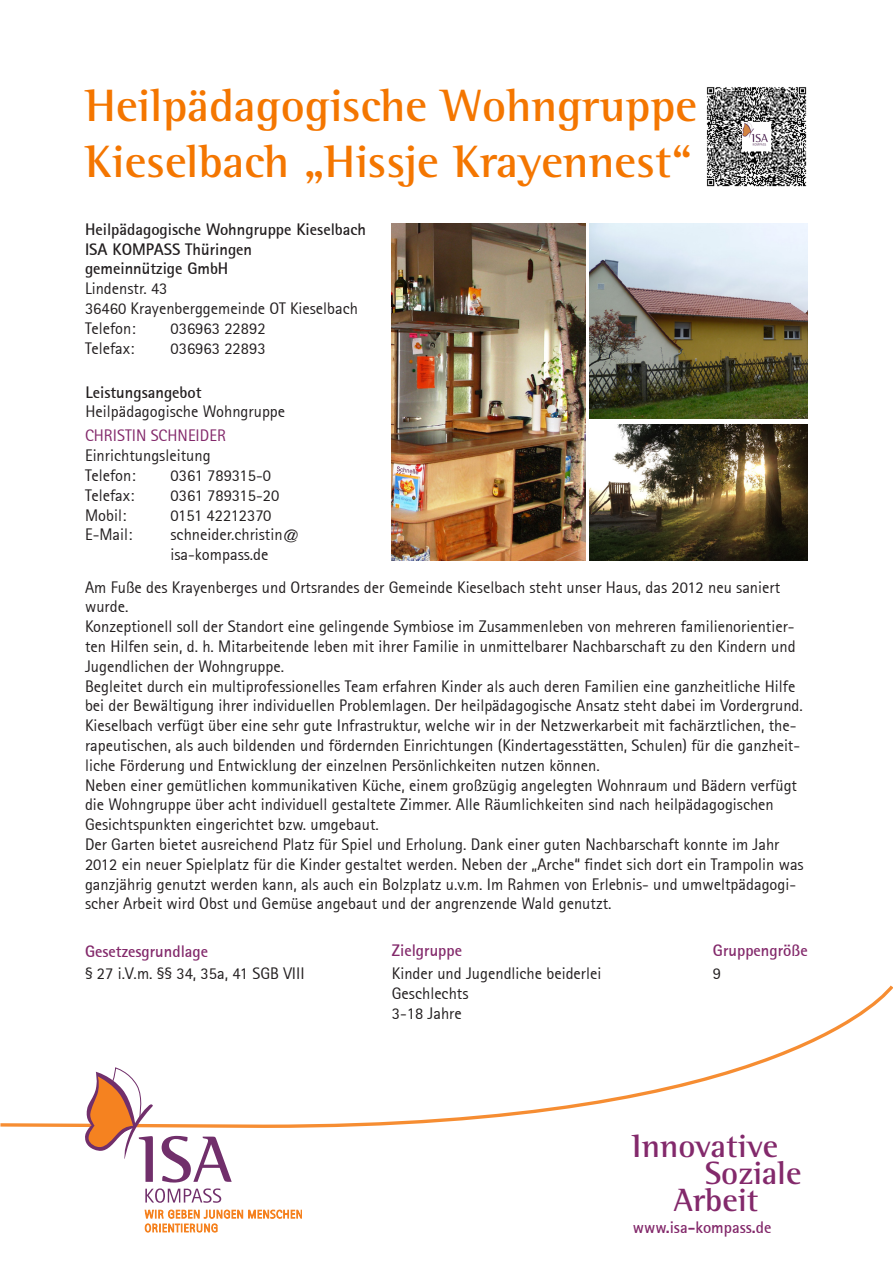
<style>
.page{position:relative;width:893px;height:1263px;background:#fff}
.page>*{position:absolute;margin:0;border:0;box-sizing:border-box;transform-origin:0 0}
.t1{font:700 46.5px/55.8px "Rotis Semi Serif Std";color:#f47600}
.t2{font:700 33px "Rotis Semi Serif Std";color:#83296b}
.t3{font:16.5px/19.8px "Rotis Sans Serif";color:#231f20}
.t4{font:700 16.5px/19.8px "Rotis Sans Serif";color:#231f20}
.t5{font:700 16.5px "Rotis Sans Serif";color:#83296b}
.t6{font:16.5px "Rotis Sans Serif";color:#83296b}
</style>
<div class="page">
<img style="left:706px;top:87px;width:101px;height:100px">
<svg style="left:0;top:985px;width:893px;height:143px"></svg>
<svg style="left:162px;top:1136px;width:70px;height:46px"></svg>
<svg style="left:85px;top:1068px;width:68px;height:114px"></svg>
<svg style="left:145px;top:1188px;width:76px;height:15px"></svg>
<svg style="left:145px;top:1210px;width:157px;height:22px"></svg>
<img style="left:392px;top:223px;width:194px;height:337px">
<img style="left:589px;top:223px;width:219px;height:195px">
<img style="left:589px;top:425px;width:219px;height:135px">
<h1 class="t1" style="left:85px;top:77px;width:613px">Heilpädagogische Wohngruppe<br>Kieselbach „Hissje Krayennest“</h1>
<p class="t4" style="left:85px;top:219px;width:283px">Heilpädagogische Wohngruppe Kieselbach<br>ISA KOMPASS Thüringen<br>gemeinnützige GmbH</p>
<p class="t3" style="left:85px;top:279px;width:275px">Lindenstr. 43<br>36460 Krayenberggemeinde OT Kieselbach<br>Telefon:</p>
<p class="t3" style="left:171px;top:318px;width:97px">036963 22892</p>
<p class="t3" style="left:85px;top:338px;width:51px">Telefax:</p>
<p class="t3" style="left:171px;top:338px;width:97px">036963 22893</p>
<p class="t4" style="left:85px;top:382px;width:118px">Leistungsangebot</p>
<p class="t3" style="left:85px;top:402px;width:201px">Heilpädagogische Wohngruppe</p>
<p class="t6" style="left:85px;top:426px;width:142px">CHRISTIN SCHNEIDER</p>
<p class="t3" style="left:85px;top:446px;width:127px">Einrichtungsleitung<br>Telefon:</p>
<p class="t3" style="left:171px;top:465px;width:102px">0361 789315-0</p>
<p class="t3" style="left:85px;top:485px;width:51px">Telefax:</p>
<p class="t3" style="left:171px;top:485px;width:110px">0361 789315-20</p>
<p class="t3" style="left:85px;top:505px;width:43px">Mobil:</p>
<p class="t3" style="left:171px;top:505px;width:102px">0151 42212370</p>
<p class="t3" style="left:85px;top:525px;width:49px">E-Mail:</p>
<p class="t3" style="left:171px;top:525px;width:130px">schneider.christin@ isa-kompass.de</p>
<p class="t3" style="left:85px;top:577px;width:720px">Am Fuße des Krayenberges und Ortsrandes der Gemeinde Kieselbach steht unser Haus, das 2012 neu saniert wurde.<br>Konzeptionell soll der Standort eine gelingende Symbiose im Zusammenleben von mehreren familienorientier&shy;ten Hilfen sein, d. h. Mitarbeitende leben mit ihrer Familie in unmittelbarer Nachbarschaft zu den Kindern und Jugendlichen der Wohngruppe.<br>Begleitet durch ein multiprofessionelles Team erfahren Kinder als auch deren Familien eine ganzheitliche Hilfe bei der Bewältigung ihrer individuellen Problemlagen. Der heilpädagogische Ansatz steht dabei im Vordergrund.<br>Kieselbach verfügt über eine sehr gute Infrastruktur, welche wir in der Netzwerkarbeit mit fachärztlichen, the&shy;rapeutischen, als auch bildenden und fördernden Einrichtungen (Kindertagesstätten, Schulen) für die ganzheit&shy;liche Förderung und Entwicklung der einzelnen Persönlichkeiten nutzen können.<br>Neben einer gemütlichen kommunikativen Küche, einem großzügig angelegten Wohnraum und Bädern verfügt die Wohngruppe über acht individuell gestaltete Zimmer. Alle Räumlichkeiten sind nach heilpädagogischen Gesichtspunkten eingerichtet bzw. umgebaut.<br>Der Garten bietet ausreichend Platz für Spiel und Erholung. Dank einer guten Nachbarschaft konnte im Jahr 2012 ein neuer Spielplatz für die Kinder gestaltet werden. Neben der „Arche“ findet sich dort ein Trampolin was ganzjährig genutzt werden kann, als auch ein Bolzplatz u.v.m. Im Rahmen von Erlebnis- und umweltpädagogi&shy;scher Arbeit wird Obst und Gemüse angebaut und der angrenzende Wald genutzt.</p>
<p class="t5" style="left:85px;top:941px;width:125px">Gesetzesgrundlage</p>
<p class="t3" style="left:85px;top:963px;width:221px">§ 27 i.V.m. §§ 34, 35a, 41 SGB VIII</p>
<p class="t5" style="left:713px;top:940px;width:96px">Gruppengröße</p>
<p class="t3" style="left:713px;top:963px;width:10px">9</p>
<p class="t5" style="left:392px;top:940px;width:72px">Zielgruppe</p>
<p class="t3" style="left:392px;top:963px;width:211px">Kinder und Jugendliche beiderlei<br>Geschlechts<br>3-18 Jahre</p>
<h2 class="t2" style="left:632px;top:1126px;width:148px">Innovative</h2>
<h2 class="t2" style="left:705px;top:1153px;width:98px">Soziale</h2>
<h2 class="t2" style="left:673px;top:1180px;width:87px">Arbeit</h2>
<p class="t5" style="left:633px;top:1216px;width:140px">www.isa-kompass.de</p>
</div>
